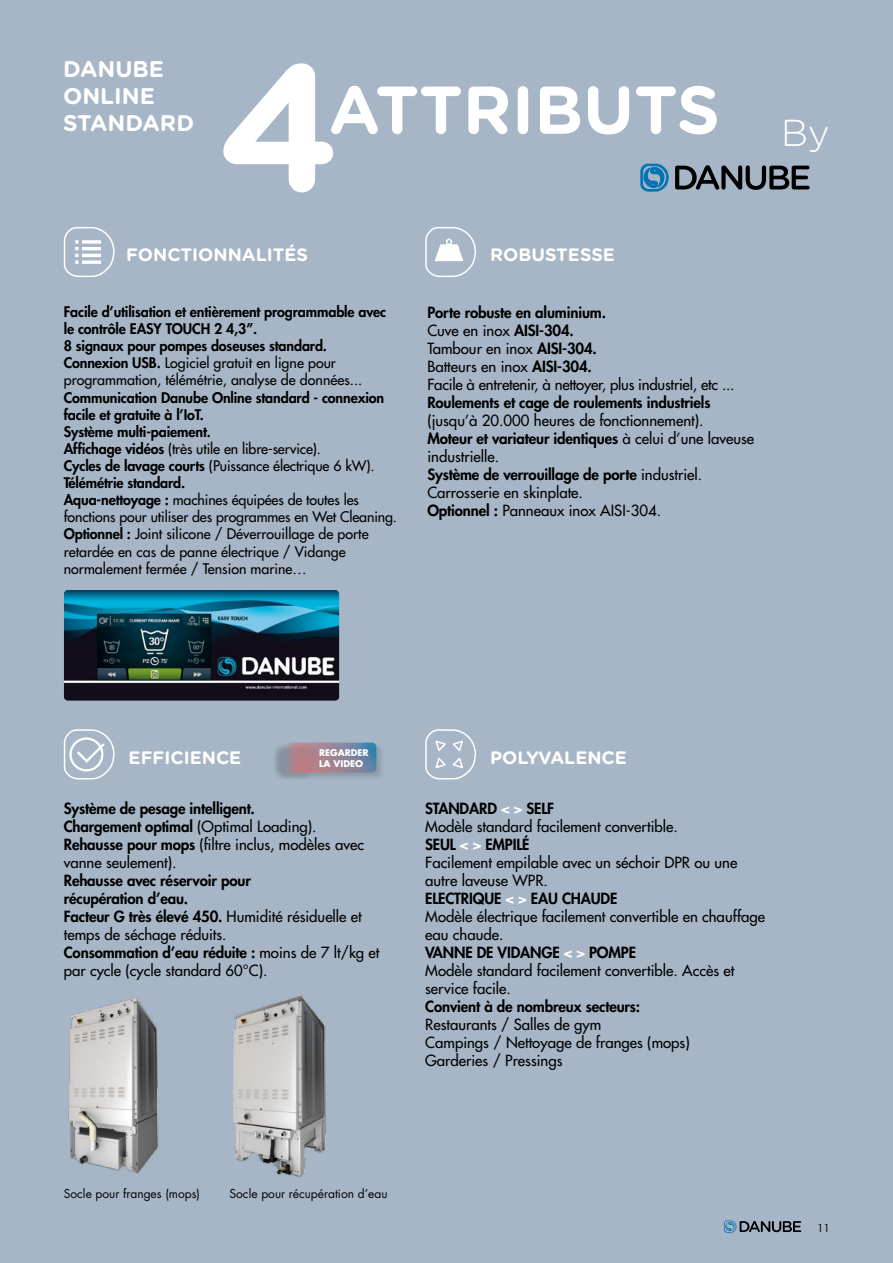
<style>
.page{position:relative;width:893px;height:1263px;background:#a7b6c6}
.page>*{position:absolute;margin:0;border:0;box-sizing:border-box;transform-origin:0 0}
.t1{font:700 180px "Gotham Rounded";color:#fff}
.t2{font:700 67.5px "Gotham Rounded";color:#fff}
.t3{font:300 37.5px "Gotham Rounded";color:#fff}
.t4{font:700 22.65px/27.2px "Gotham Rounded";color:#fff}
.t5{font:700 18px "Gotham Rounded";color:#fff}
.t6{font:500 15px/18px "Futura Std";color:#000}
.t7{font:800 15px/18px "Futura Std";letter-spacing:-.01em;color:#000}
.t8{font:500 14.25px/17.1px "Futura Std";letter-spacing:-.01em;color:#000}
.t9{font:800 14.25px/17.1px "Futura Std";letter-spacing:-.01em;color:#000}
.t10{font:12px "Futura Std";color:#000}
.t11{font:10.5px "Futura Std";color:#000}
.t12{font:700 9px/10.8px "Futura Std";color:#fff}
.s1{font-weight:500}
.s2{font-weight:800}
.s3{font-weight:800;color:#fff}
</style>
<div class="page">
<svg style="left:724px;top:1220px;width:77px;height:13px"></svg>
<svg style="left:675px;top:165px;width:135px;height:25px"></svg>
<svg style="left:640px;top:164px;width:29px;height:28px"></svg>
<img style="left:64px;top:590px;width:275px;height:111px">
<svg style="left:63px;top:227px;width:52px;height:51px"></svg>
<svg style="left:425px;top:227px;width:51px;height:51px"></svg>
<svg style="left:63px;top:729px;width:52px;height:51px"></svg>
<svg style="left:425px;top:729px;width:51px;height:51px"></svg>
<img style="left:68px;top:997px;width:91px;height:177px">
<img style="left:233px;top:995px;width:93px;height:182px">
<div style="left:272px;top:742px;width:113px;height:40px;background:#000;opacity:.2"></div>
<svg style="left:285px;top:743px;width:91px;height:30px;background:#928495"></svg>
<h3 class="t4" style="left:63px;top:54px;width:132px">DANUBE<br>ONLINE<br>STANDARD</h3>
<h1 class="t1" style="left:217px;top:-4px;width:126px">4</h1>
<h2 class="t2" style="left:329px;top:60px;width:393px">ATTRIBUTS</h2>
<p class="t5" style="left:126px;top:242px;width:184px">FONCTIONNALITÉS</p>
<p class="t5" style="left:490px;top:242px;width:126px">ROBUSTESSE</p>
<p class="t9" style="left:64px;top:303px;width:324px">Facile d’utilisation et entièrement programmable avec le contrôle EASY TOUCH 2 4,3”.<br>8 signaux pour pompes doseuses standard.<br>Connexion USB. <span class="s1">Logiciel gratuit en ligne pour programmation, télémétrie, analyse de données...</span></p>
<p class="t8" style="left:64px;top:389px;width:335px"><span class="s2">Communication Danube Online standard - connexion facile et gratuite à l’IoT.<br>Système multi-paiement.<br>Affichage vidéos</span> (très utile en libre-service).<br><span class="s2">Cycles de lavage courts</span> (Puissance électrique 6 kW).<br><span class="s2">Télémétrie standard.<br>Aqua-nettoyage :</span> machines équipées de toutes les fonctions pour utiliser des programmes en Wet Cleaning.<br><span class="s2">Optionnel :</span> Joint silicone / Déverrouillage de porte retardée en cas de panne électrique / Vidange normalement fermée / Tension marine…</p>
<p class="t6" style="left:427px;top:303px;width:309px"><span class="s2">Porte robuste en aluminium.<br></span>Cuve en inox <span class="s2">AISI-304.<br></span>Tambour en inox <span class="s2">AISI-304.<br></span>Batteurs en inox <span class="s2">AISI-304.<br></span>Facile à entretenir, à nettoyer, plus industriel, etc ...</p>
<p class="t7" style="left:427px;top:393px;width:285px">Roulements et cage de roulements industriels</p>
<p class="t6" style="left:427px;top:411px;width:328px">(jusqu’à 20.000 heures de fonctionnement).<br><span class="s2">Moteur et variateur identiques</span> à celui d’une laveuse industrielle.<br><span class="s2">Système de verrouillage de porte</span> industriel.<br>Carrosserie en skinplate.<br><span class="s2">Optionnel :</span> Panneaux inox AISI-304.</p>
<h3 class="t3" style="left:781px;top:108px;width:50px">By</h3>
<p class="t12" style="left:319px;top:747px;width:51px">REGARDER<br>LA VIDEO</p>
<p class="t5" style="left:129px;top:744px;width:114px">EFFICIENCE</p>
<p class="t5" style="left:490px;top:744px;width:138px">POLYVALENCE</p>
<p class="t7" style="left:64px;top:799px;width:302px">Système de pesage intelligent.<br>Chargement optimal <span class="s1">(Optimal Loading).<br></span>Rehausse pour mops <span class="s1">(filtre inclus, modèles avec vanne seulement).</span></p>
<p class="t7" style="left:64px;top:871px;width:317px">Rehausse avec réservoir pour<br>récupération d’eau.<br>Facteur G très élevé 450. <span class="s1">Humidité résiduelle et temps de séchage réduits.<br></span>Consommation d’eau réduite : <span class="s1">moins de 7 lt/kg et par cycle (cycle standard 60°C).</span></p>
<p class="t6" style="left:425px;top:799px;width:341px"><span class="s2">STANDARD</span> <span class="s3">&lt; &gt;</span> <span class="s2">SELF<br></span>Modèle standard facilement convertible.<br><span class="s2">SEUL</span> <span class="s3">&lt; &gt;</span> <span class="s2">EMPILÉ<br></span>Facilement empilable avec un séchoir DPR ou une autre laveuse WPR.<br><span class="s2">ELECTRIQUE</span> <span class="s3">&lt; &gt;</span> <span class="s2">EAU CHAUDE<br></span>Modèle électrique facilement convertible en chauffage eau chaude.<br><span class="s2">VANNE DE VIDANGE</span> <span class="s3">&lt; &gt;</span> <span class="s2">POMPE<br></span>Modèle standard facilement convertible. Accès et service facile.</p>
<p class="t7" style="left:425px;top:997px;width:217px">Convient à de nombreux secteurs:</p>
<p class="t6" style="left:425px;top:1015px;width:266px">Restaurants / Salles de gym<br>Campings / Nettoyage de franges (mops)<br>Garderies / Pressings</p>
<p class="t10" style="left:64px;top:1186px;width:138px">Socle pour franges (mops)</p>
<p class="t10" style="left:230px;top:1186px;width:160px">Socle pour récupération d’eau</p>
<p class="t11" style="left:817px;top:1221px;width:14px">11</p>
</div>
